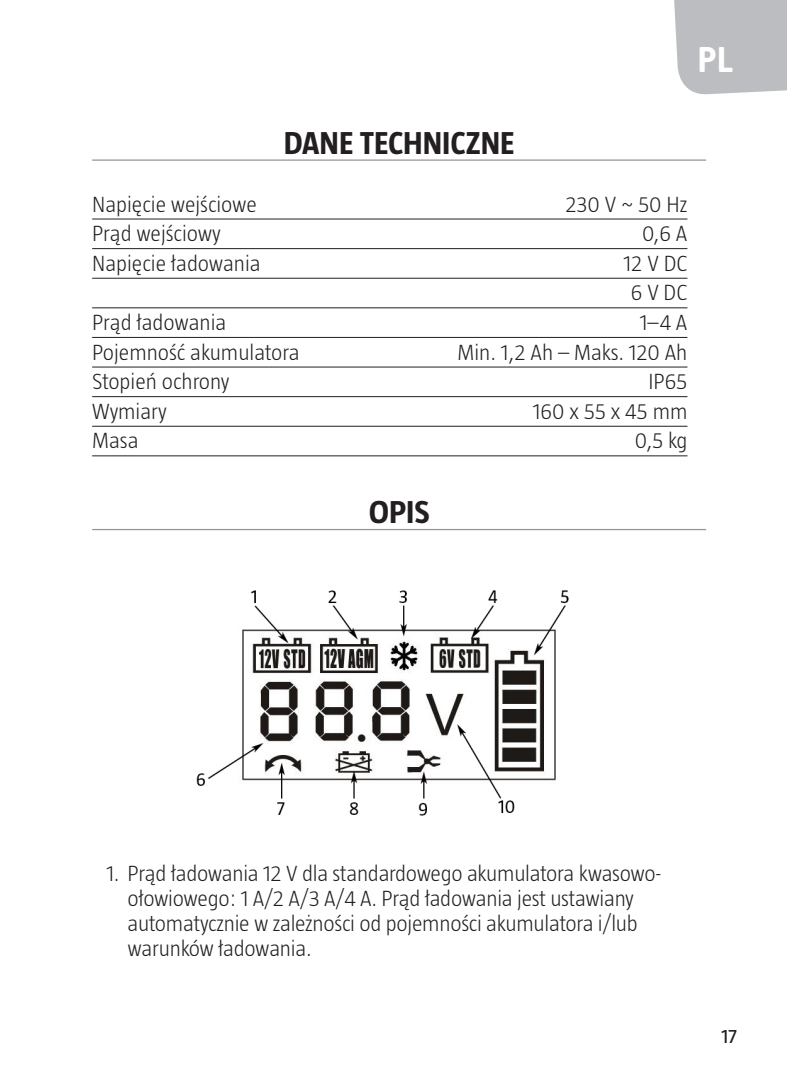
<style>
.page{position:relative;width:787px;height:1092px;background:#fff}
.page>*{position:absolute;margin:0;border:0;box-sizing:border-box;transform-origin:0 0}
.t1{font:700 37.5px "Creighton Pro";color:#fff}
.Rubrik{font:700 32.5px "Taz";color:#231f20}
.Enkel_tabell{font:300 22.5px/25px "Taz";letter-spacing:-.01em;color:#231f20}
.t2{font:20px "Taz";color:#231f20}
</style>
<div class="page">
<div style="left:674px;top:0;width:113px;height:95px;background:#bcbdc0"></div>
<hr style="left:92px;top:159px;width:614px;height:2px;background:#939598">
<hr style="left:92px;top:218px;width:595px;height:1px;background:#231f20">
<hr style="left:92px;top:248px;width:595px;height:1px;background:#231f20">
<hr style="left:92px;top:278px;width:595px;height:1px;background:#231f20">
<hr style="left:92px;top:307px;width:595px;height:1px;background:#231f20">
<hr style="left:92px;top:337px;width:595px;height:1px;background:#231f20">
<hr style="left:92px;top:366px;width:595px;height:1px;background:#231f20">
<hr style="left:92px;top:396px;width:595px;height:1px;background:#231f20">
<hr style="left:92px;top:426px;width:595px;height:1px;background:#231f20">
<hr style="left:92px;top:455px;width:595px;height:1px;background:#231f20">
<hr style="left:92px;top:529px;width:614px;height:1px;background:#939598">
<img style="left:196px;top:590px;width:373px;height:226px">
<h1 class="t1" style="left:698px;top:38px;width:36px">PL</h1>
<p class="Rubrik" style="left:284px;top:124px;width:232px">DANE TECHNICZNE</p>
<p class="Enkel_tabell" style="left:92px;top:191px;width:166px">Napięcie wejściowe</p>
<p class="Enkel_tabell" style="left:565px;top:191px;width:124px">230 V ~ 50 Hz</p>
<p class="Enkel_tabell" style="left:92px;top:221px;width:130px">Prąd wejściowy</p>
<p class="Enkel_tabell" style="left:642px;top:221px;width:47px">0,6 A</p>
<p class="Enkel_tabell" style="left:92px;top:250px;width:170px">Napięcie ładowania</p>
<p class="Enkel_tabell" style="left:623px;top:250px;width:65px">12 V DC</p>
<p class="Enkel_tabell" style="left:631px;top:280px;width:58px">6 V DC</p>
<p class="Enkel_tabell" style="left:92px;top:309px;width:136px">Prąd ładowania</p>
<p class="Enkel_tabell" style="left:639px;top:309px;width:49px">1–4 A</p>
<p class="Enkel_tabell" style="left:92px;top:339px;width:209px">Pojemność akumulatora</p>
<p class="Enkel_tabell" style="left:457px;top:339px;width:231px">Min. 1,2 Ah – Maks. 120 Ah</p>
<p class="Enkel_tabell" style="left:92px;top:369px;width:139px">Stopień ochrony</p>
<p class="Enkel_tabell" style="left:648px;top:369px;width:40px">IP65</p>
<p class="Enkel_tabell" style="left:92px;top:398px;width:76px">Wymiary</p>
<p class="Enkel_tabell" style="left:532px;top:398px;width:156px">160 x 55 x 45 mm</p>
<p class="Enkel_tabell" style="left:92px;top:428px;width:48px">Masa</p>
<p class="Enkel_tabell" style="left:635px;top:428px;width:54px">0,5 kg</p>
<p class="Rubrik" style="left:369px;top:494px;width:62px">OPIS</p>
<p class="Enkel_tabell" style="left:128px;top:860px;width:535px;text-indent:-21px">1. Prąd ładowania 12 V dla standardowego akumulatora kwasowo&shy;ołowiowego: 1 A/2 A/3 A/4 A. Prąd ładowania jest ustawiany automatycznie w zależności od pojemności akumulatora i/lub warunków ładowania.</p>
<p class="t2" style="left:721px;top:1024px;width:17px">17</p>
</div>
